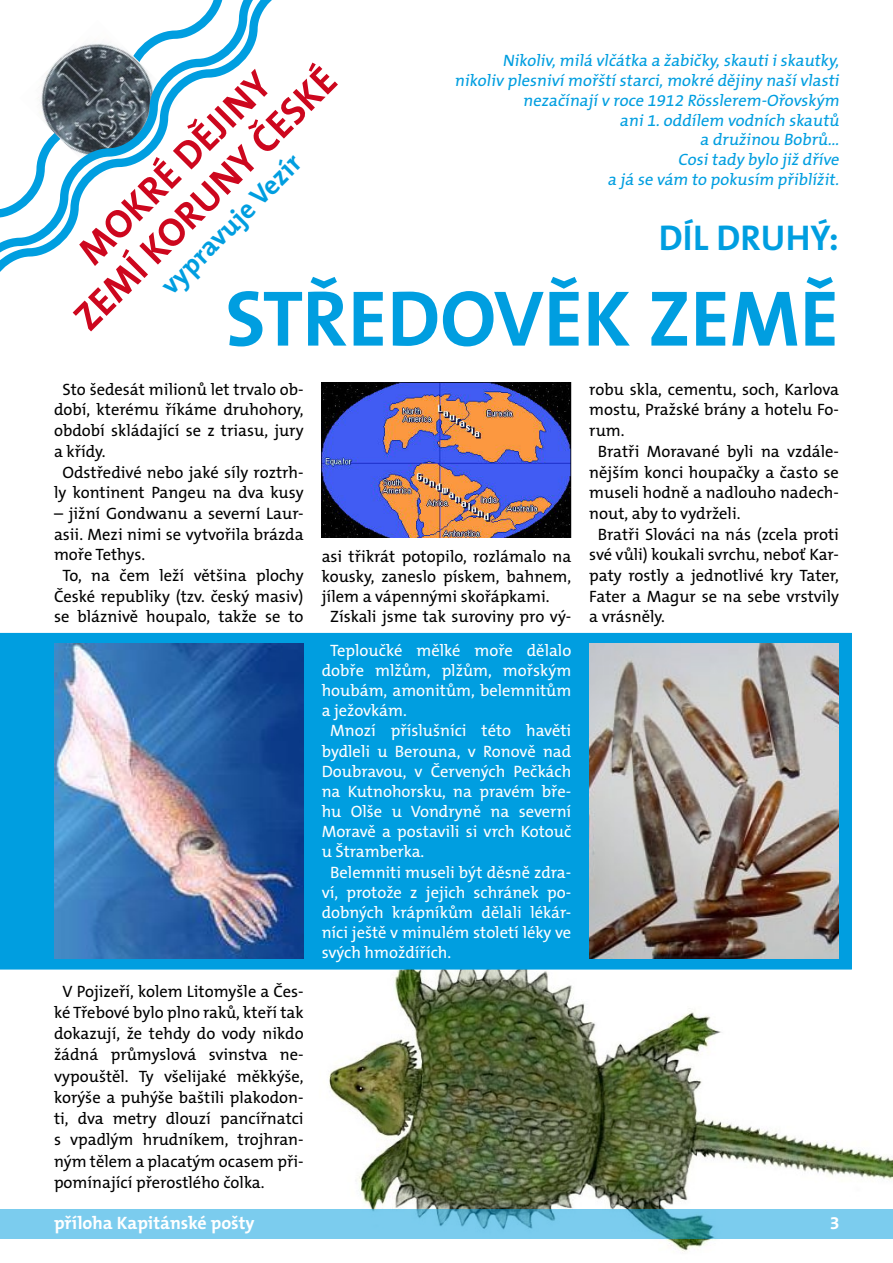
<style>
.page{position:relative;width:893px;height:1263px;background:#fff}
.page>*{position:absolute;margin:0;border:0;box-sizing:border-box;transform-origin:0 0}
.t1{font:700 79.5px "The Mix CE B7";color:#009ee0}
.t2{font:700 39px/43.5px "The Mix CE B7";color:#cd071e;text-align:center}
.t3{font:700 36px "The Mix CE B7";color:#009ee0}
.t4{font:700 27px "The Mix CE B7";color:#009ee0}
.t5{font:700 18px "The Mix CE B7";color:#fff}
.t6{font:16.5px/21.3px "The Mix CE B5 Plain";color:#000;text-align:justify}
.t7{font:16.5px "The Mix CE B5 Plain";color:#fff}
.t8{font:16.5px/19.8px "The Mix CE B5 Plain";color:#009ee0;text-align:right}
</style>
<div class="page">
<img style="left:279px;top:969px;width:614px;height:283px">
<div style="left:0;top:633px;width:852px;height:336px;background:#009ee0"></div>
<svg style="left:0;top:0;width:272px;height:272px"></svg>
<svg style="left:0;top:1209px;width:893px;height:30px;background:#73c5e5"></svg>
<img style="left:54px;top:644px;width:250px;height:314px">
<img style="left:589px;top:644px;width:250px;height:314px">
<img style="left:322px;top:383px;width:249px;height:154px">
<p class="t8" style="left:454px;top:52px;width:389px">Nikoliv,milá vlčátka a žabičky,skautiiskautky, nikoliv plesnivímořštístarci,mokré dějiny našívlasti nezačínajív roce 1912 Rösslerem-Ořovským ani1.oddílem vodních skautů<br>a družinou Bobrů...<br>Cositady bylo již dříve<br>a j á se vám to pokusím přiblížit.</p>
<h3 class="t3" style="left:659px;top:218px;width:182px">DÍL DRUHÝ:</h3>
<h1 class="t1" style="left:225px;top:274px;width:605px">STŘEDOVĚK ZEMĚ</h1>
<h2 class="t2" style="left:36px;top:279px;width:355px;rotate:-45deg">MOKRÉ DĚJINY<br>ZEMÍ KORUNY ČESKÉ</h2>
<h3 class="t4" style="left:155px;top:279px;width:187px;rotate:-45deg">vypravuje Vezír</h3>
<p class="t6" style="left:63px;top:379px;width:243px">Sto šedesát milionů let trvalo ob-</p>
<p class="t6" style="left:54px;top:400px;width:251px">dobí, kterému říkáme druhohory,</p>
<p class="t6" style="left:54px;top:421px;width:251px">období skládající se z triasu, jury</p>
<p class="t6" style="left:54px;top:442px;width:53px">a křídy.</p>
<p class="t6" style="left:63px;top:462px;width:243px">Odstředivé nebo jaké síly roztrh-</p>
<p class="t6" style="left:54px;top:483px;width:251px">ly kontinent Pangeu na dva kusy</p>
<p class="t6" style="left:54px;top:504px;width:251px">– jižní Gondwanu a severní Laur-</p>
<p class="t6" style="left:54px;top:524px;width:251px">asii. Mezi nimi se vytvořila brázda</p>
<p class="t6" style="left:54px;top:545px;width:93px">moře Tethys.</p>
<p class="t6" style="left:63px;top:566px;width:243px">To, na čem leží většina plochy</p>
<p class="t6" style="left:54px;top:586px;width:251px">České republiky (tzv. český masiv)</p>
<p class="t6" style="left:54px;top:607px;width:251px">se bláznivě houpalo, takže se to</p>
<p class="t6" style="left:322px;top:547px;width:251px">asi třikrát potopilo, rozlámalo na</p>
<p class="t6" style="left:322px;top:567px;width:251px">kousky, zaneslo pískem, bahnem,</p>
<p class="t6" style="left:322px;top:587px;width:229px">jílem a vápennými skořápkami.</p>
<p class="t6" style="left:330px;top:607px;width:243px">Získali jsme tak suroviny pro vý-</p>
<p class="t7" style="left:330px;top:641px;width:243px">Teploučké mělké moře dělalo</p>
<p class="t7" style="left:322px;top:661px;width:251px">dobře mlžům, plžům, mořským</p>
<p class="t7" style="left:322px;top:681px;width:251px">houbám, amonitům, belemnitům</p>
<p class="t7" style="left:322px;top:702px;width:87px">a ježovkám.</p>
<p class="t7" style="left:330px;top:722px;width:243px">Mnozí příslušníci této havěti</p>
<p class="t7" style="left:322px;top:742px;width:251px">bydleli u Berouna, v Ronově nad</p>
<p class="t7" style="left:322px;top:762px;width:251px">Doubravou, v Červených Pečkách</p>
<p class="t7" style="left:322px;top:782px;width:251px">na Kutnohorsku, na pravém bře-</p>
<p class="t7" style="left:322px;top:802px;width:251px">hu Olše u Vondryně na severní</p>
<p class="t7" style="left:322px;top:823px;width:251px">Moravě a postavili si vrch Kotouč</p>
<p class="t7" style="left:322px;top:843px;width:104px">u Štramberka.</p>
<p class="t7" style="left:330px;top:863px;width:243px">Belemniti museli být děsně zdra-</p>
<p class="t7" style="left:322px;top:883px;width:251px">ví, protože z jejich schránek po-</p>
<p class="t7" style="left:322px;top:903px;width:251px">dobných krápníkům dělali lékár-</p>
<p class="t7" style="left:322px;top:923px;width:251px">níci ještě v minulém století léky ve</p>
<p class="t7" style="left:322px;top:943px;width:131px">svých hmoždířích.</p>
<p class="t6" style="left:589px;top:379px;width:251px">robu skla, cementu, soch, Karlova</p>
<p class="t6" style="left:589px;top:400px;width:251px">mostu, Pražské brány a hotelu Fo-</p>
<p class="t6" style="left:589px;top:421px;width:37px">rum.</p>
<p class="t6" style="left:598px;top:442px;width:243px">Bratři Moravané byli na vzdále-</p>
<p class="t6" style="left:589px;top:462px;width:251px">nějším konci houpačky a často se</p>
<p class="t6" style="left:589px;top:483px;width:251px">museli hodně a nadlouho nadech-</p>
<p class="t6" style="left:589px;top:504px;width:153px">nout, aby to vydrželi.</p>
<p class="t6" style="left:598px;top:524px;width:243px">Bratři Slováci na nás (zcela proti</p>
<p class="t6" style="left:589px;top:545px;width:251px">své vůli) koukali svrchu, neboť Kar-</p>
<p class="t6" style="left:589px;top:566px;width:251px">paty rostly a jednotlivé kry Tater,</p>
<p class="t6" style="left:589px;top:586px;width:251px">Fater a Magur se na sebe vrstvily</p>
<p class="t6" style="left:589px;top:607px;width:77px">a vrásněly.</p>
<p class="t6" style="left:54px;top:981px;width:251px;text-indent:8px">V Pojizeří, kolem Litomyšle a Čes&shy;ké Třebové bylo plno raků, kteří tak dokazují, že tehdy do vody nikdo žádná průmyslová svinstva ne&shy;vypouštěl. Ty všelijaké měkkýše, korýše a puhýše baštili plakodon&shy;ti, dva metry dlouzí pancířnatci s vpadlým hrudníkem, trojhran&shy;ným tělem a placatým ocasem při&shy;pomínající přerostlého čolka.</p>
<p class="t5" style="left:54px;top:1213px;width:202px">příloha Kapitánské pošty</p>
<p class="t5" style="left:830px;top:1213px;width:11px">3</p>
</div>
